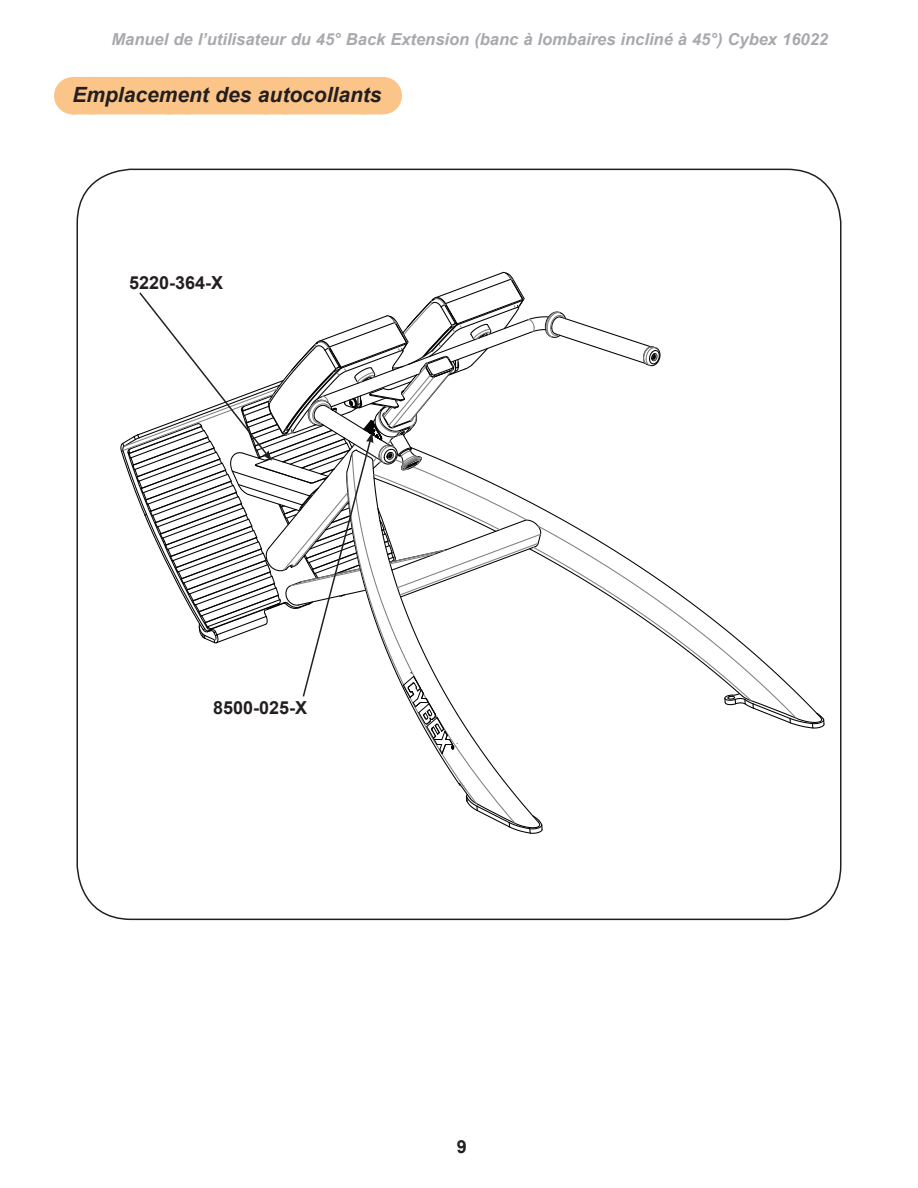
<style>
.page{position:relative;width:918px;height:1188px;background:#fff}
.page>*{position:absolute;margin:0;border:0;box-sizing:border-box;transform-origin:0 0}
.Safety_Ellipse_Headi{font:italic 700 21px "Arial";color:#231f20}
.t1{font:700 18px "Arial";color:#231f20}
.t2{font:italic 700 16.5px "Arial";color:#a8a9ad}
</style>
<div class="page">
<hr style="left:382px;top:77px;width:1px;height:37px;background:#fbc488">
<div style="left:72px;top:77px;width:310px;height:37px;background:#fbc488"></div>
<svg style="left:120px;top:271px;width:705px;height:563px"></svg>
<p class="t2" style="left:112px;top:28px;width:718px">Manuel de l’utilisateur du 45° Back Extension (banc à lombaires incliné à 45°) Cybex 16022</p>
<p class="Safety_Ellipse_Headi" style="left:72px;top:81px;width:311px">Emplacement des autocollants</p>
<p class="t1" style="left:129px;top:271px;width:96px">5220-364-X</p>
<p class="t1" style="left:213px;top:696px;width:96px">8500-025-X</p>
<p class="t1" style="left:457px;top:1135px;width:12px">9</p>
</div>
